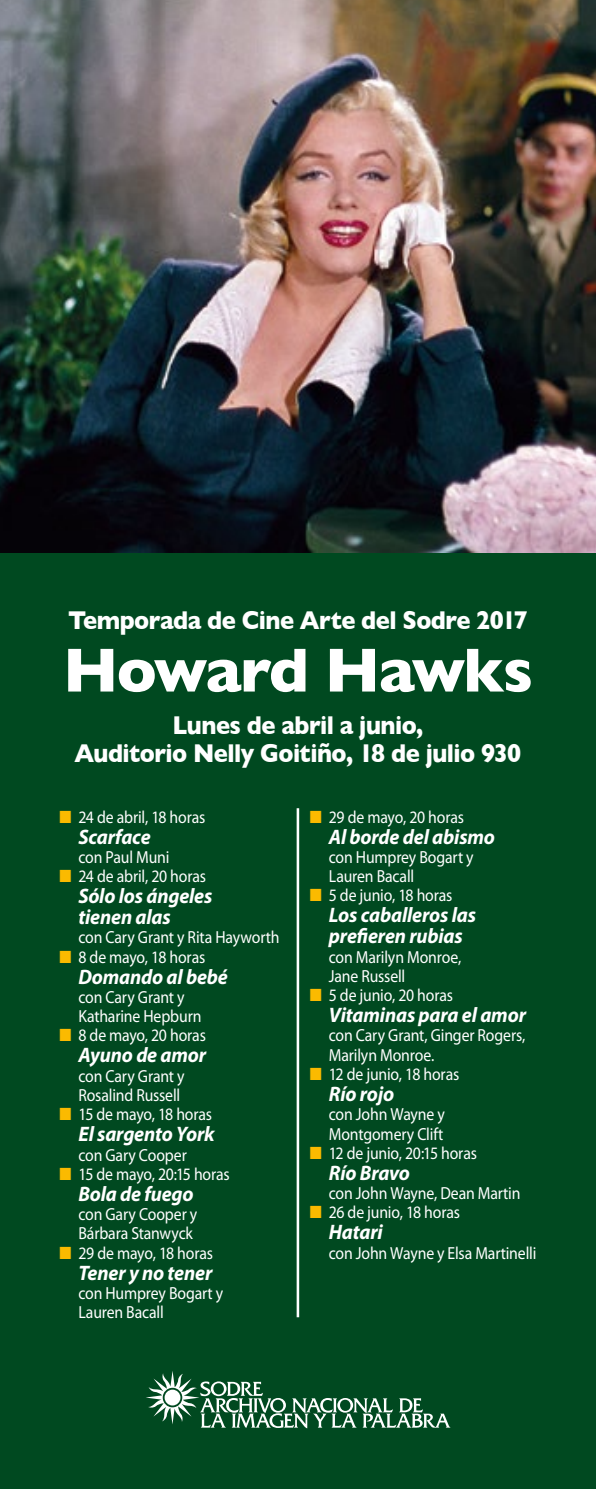
<style>
.page{position:relative;width:596px;height:1489px;background:#fff}
.page>*{position:absolute;margin:0;border:0;box-sizing:border-box;transform-origin:0 0}
.t1{font:700 63px "Gill Sans";letter-spacing:-.035em;color:#fff}
.t2{font:700 26.25px/28px "Gill Sans";letter-spacing:-.02em;color:#fff;text-align:center;scale:.9 1}
.t3{font:italic 700 21px/21px "Myriad Pro";letter-spacing:-.01em;color:#fff;scale:.95 1}
.t4{font:17.5px/19.2px "Myriad Pro";letter-spacing:-.01em;color:#fff;scale:.9 1}
.s1{color:#fbba00}
</style>
<div class="page">
<div style="left:0;top:0;width:595px;height:1488px;background:#004920"></div>
<img style="left:0;top:0;width:595px;height:552px">
<hr style="left:296px;top:808px;width:3px;height:509px;background:#fff">
<svg style="left:146px;top:1371px;width:304px;height:57px"></svg>
<h2 class="t2" style="left:68px;top:605px;width:512px">Temporada de Cine Arte del Sodre 2017</h2>
<h1 class="t1" style="left:63px;top:620px;width:471px">Howard Hawks</h1>
<h2 class="t2" style="left:75px;top:710px;width:497px">Lunes de abril a junio,<br>Auditorio Nelly Goitiño, 18 de julio 930</h2>
<p class="t4" style="left:60px;top:806px;width:163px"><span class="s1">■</span> 24 de abril, 18 horas</p>
<p class="t3" style="left:78px;top:825px;width:77px">Scarface</p>
<p class="t4" style="left:78px;top:847px;width:102px">con Paul Muni</p>
<p class="t4" style="left:60px;top:866px;width:164px"><span class="s1">■</span> 24 de abril, 20 horas</p>
<p class="t3" style="left:78px;top:884px;width:142px">Sólo los ángeles tienen alas</p>
<p class="t4" style="left:78px;top:927px;width:225px">con Cary Grant y Rita Hayworth</p>
<p class="t4" style="left:60px;top:946px;width:163px"><span class="s1">■</span> 8 de mayo, 18 horas</p>
<p class="t3" style="left:78px;top:965px;width:159px">Domando al bebé</p>
<p class="t4" style="left:78px;top:987px;width:138px">con Cary Grant y<br>Katharine Hepburn</p>
<p class="t4" style="left:60px;top:1025px;width:164px"><span class="s1">■</span> 8 de mayo, 20 horas</p>
<p class="t3" style="left:78px;top:1044px;width:136px">Ayuno de amor</p>
<p class="t4" style="left:78px;top:1065px;width:119px">con Cary Grant y<br>Rosalind Russell</p>
<p class="t4" style="left:60px;top:1104px;width:171px"><span class="s1">■</span> 15 de mayo, 18 horas</p>
<p class="t3" style="left:78px;top:1122px;width:145px">El sargento York</p>
<p class="t4" style="left:78px;top:1144px;width:122px">con Gary Cooper</p>
<p class="t4" style="left:60px;top:1163px;width:190px"><span class="s1">■</span> 15 de mayo, 20:15 horas</p>
<p class="t3" style="left:78px;top:1182px;width:123px">Bola de fuego</p>
<p class="t4" style="left:78px;top:1204px;width:133px">con Gary Cooper y<br>Bárbara Stanwyck</p>
<p class="t4" style="left:60px;top:1242px;width:172px"><span class="s1">■</span> 29 de mayo, 18 horas</p>
<p class="t3" style="left:78px;top:1261px;width:142px">Tener y no tener</p>
<p class="t4" style="left:78px;top:1282px;width:162px">con Humprey Bogart y<br>Lauren Bacall</p>
<p class="t4" style="left:310px;top:806px;width:172px"><span class="s1">■</span> 29 de mayo, 20 horas</p>
<p class="t3" style="left:328px;top:825px;width:176px">Al borde del abismo</p>
<p class="t4" style="left:328px;top:847px;width:162px">con Humprey Bogart y<br>Lauren Bacall</p>
<p class="t4" style="left:310px;top:885px;width:160px"><span class="s1">■</span> 5 de junio, 18 horas</p>
<p class="t3" style="left:328px;top:904px;width:156px">Los caballeros las prefieren rubias</p>
<p class="t4" style="left:328px;top:946px;width:148px">con Marilyn Monroe,<br>Jane Russell</p>
<p class="t4" style="left:310px;top:985px;width:160px"><span class="s1">■</span> 5 de junio, 20 horas</p>
<p class="t3" style="left:328px;top:1003px;width:209px">Vitaminas para el amor</p>
<p class="t4" style="left:328px;top:1025px;width:220px">con Cary Grant, Ginger Rogers,<br>Marilyn Monroe.</p>
<p class="t4" style="left:310px;top:1064px;width:167px"><span class="s1">■</span> 12 de junio, 18 horas</p>
<p class="t3" style="left:328px;top:1082px;width:70px">Río rojo</p>
<p class="t4" style="left:328px;top:1104px;width:130px">con John Wayne y<br>Montgomery Clift</p>
<p class="t4" style="left:310px;top:1142px;width:187px"><span class="s1">■</span> 12 de junio, 20:15 horas</p>
<p class="t3" style="left:328px;top:1161px;width:87px">Río Bravo</p>
<p class="t4" style="left:328px;top:1183px;width:214px">con John Wayne, Dean Martin</p>
<p class="t4" style="left:310px;top:1202px;width:168px"><span class="s1">■</span> 26 de junio, 18 horas</p>
<p class="t3" style="left:328px;top:1220px;width:58px">Hatari</p>
<p class="t4" style="left:328px;top:1242px;width:232px">con John Wayne y Elsa Martinelli</p>
</div>
